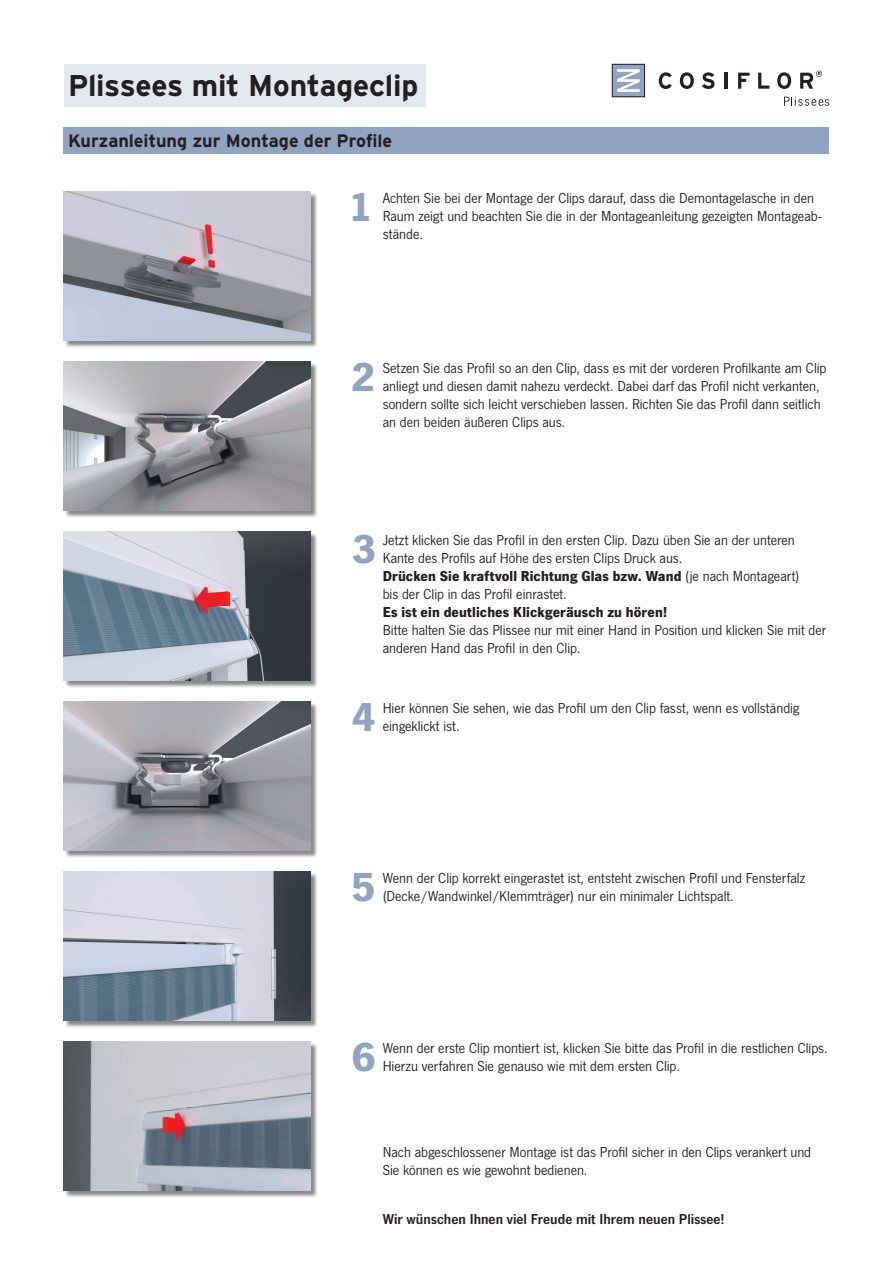
<style>
.page{position:relative;width:893px;height:1263px;background:#fff}
.page>*{position:absolute;margin:0;border:0;box-sizing:border-box;transform-origin:0 0}
.t1{font:700 42px "News Got";color:#90a3c0}
.t2{font:700 30px "Interstate";letter-spacing:-.01em;color:#231f20}
.t3{font:700 18px "Interstate";letter-spacing:-.005em;color:#231f20}
.t4{font:15px/18px "News Got";color:#231f20}
.t5{font:15px "News Got Dem";letter-spacing:.005em;color:#231f20}
.t6{font:700 15px "News Got";letter-spacing:.005em;color:#231f20}
.s1{font-weight:700}
</style>
<div class="page">
<svg style="left:659px;top:72px;width:13px;height:17px"></svg>
<svg style="left:680px;top:72px;width:14px;height:17px"></svg>
<svg style="left:702px;top:72px;width:13px;height:17px"></svg>
<hr style="left:724px;top:73px;width:3px;height:16px;background:#231f20">
<svg style="left:738px;top:73px;width:12px;height:16px"></svg>
<svg style="left:758px;top:73px;width:11px;height:16px"></svg>
<svg style="left:777px;top:72px;width:14px;height:17px"></svg>
<svg style="left:800px;top:71px;width:22px;height:18px"></svg>
<svg style="left:784px;top:97px;width:45px;height:9px"></svg>
<svg style="left:612px;top:64px;width:33px;height:33px"></svg>
<div style="left:64px;top:64px;width:361px;height:42px;background:#e4e9f0"></div>
<div style="left:64px;top:128px;width:765px;height:26px;background:#90a3c0"></div>
<div style="left:65px;top:192px;width:253px;height:156px;background:#231f20;opacity:.53"></div>
<img style="left:64px;top:191px;width:246px;height:149px">
<div style="left:65px;top:532px;width:253px;height:156px;background:#231f20;opacity:.53"></div>
<img style="left:64px;top:531px;width:246px;height:149px">
<div style="left:65px;top:873px;width:253px;height:155px;background:#231f20;opacity:.53"></div>
<img style="left:64px;top:872px;width:246px;height:148px">
<div style="left:65px;top:1043px;width:253px;height:155px;background:#231f20;opacity:.53"></div>
<img style="left:64px;top:1042px;width:246px;height:149px">
<div style="left:65px;top:362px;width:253px;height:156px;background:#231f20;opacity:.53"></div>
<img style="left:64px;top:361px;width:246px;height:149px">
<div style="left:65px;top:703px;width:253px;height:155px;background:#231f20;opacity:.53"></div>
<img style="left:64px;top:702px;width:246px;height:148px">
<h2 class="t2" style="left:68px;top:69px;width:352px">Plissees mit Montageclip</h2>
<p class="t3" style="left:68px;top:131px;width:326px">Kurzanleitung zur Montage der Profile</p>
<h1 class="t1" style="left:348px;top:182px;width:26px">1</h1>
<p class="t4" style="left:383px;top:189px;width:440px">Achten Sie bei der Montage der Clips darauf, dass die Demontagelasche in den<br>Raum zeigt und beachten Sie die in der Montageanleitung gezeigten Montageab&shy;stände.</p>
<h1 class="t1" style="left:351px;top:352px;width:26px">2</h1>
<p class="t4" style="left:383px;top:359px;width:445px">Setzen Sie das Profil so an den Clip, dass es mit der vorderen Profilkante am Clip anliegt und diesen damit nahezu verdeckt. Dabei darf das Profil nicht verkanten, sondern sollte sich leicht verschieben lassen. Richten Sie das Profil dann seitlich an den beiden äußeren Clips aus.</p>
<h1 class="t1" style="left:352px;top:524px;width:26px">3</h1>
<p class="t4" style="left:383px;top:531px;width:418px">Jetzt klicken Sie das Profil in den ersten Clip. Dazu üben Sie an der unteren Kante des Profils auf Höhe des ersten Clips Druck aus.<br><span class="s1">Drücken Sie kraftvoll Richtung Glas bzw. Wand</span> (je nach Montageart) bis der Clip in das Profil einrastet.</p>
<p class="t6" style="left:383px;top:603px;width:286px">Es ist ein deutliches Klickgeräusch zu hören!</p>
<p class="t4" style="left:383px;top:621px;width:445px">Bitte halten Sie das Plissee nur mit einer Hand in Position und klicken Sie mit der anderen Hand das Profil in den Clip.</p>
<h1 class="t1" style="left:352px;top:692px;width:26px">4</h1>
<p class="t4" style="left:383px;top:699px;width:418px">Hier können Sie sehen, wie das Profil um den Clip fasst, wenn es vollständig eingeklickt ist.</p>
<h1 class="t1" style="left:352px;top:862px;width:26px">5</h1>
<p class="t4" style="left:383px;top:869px;width:424px">Wenn der Clip korrekt eingerastet ist, entsteht zwischen Profil und Fensterfalz (Decke/Wandwinkel/Klemmträger) nur ein minimaler Lichtspalt.</p>
<h1 class="t1" style="left:351px;top:1032px;width:26px">6</h1>
<p class="t4" style="left:383px;top:1039px;width:446px">Wenn der erste Clip montiert ist, klicken Sie bitte das Profil in die restlichen Clips.<br>Hierzu verfahren Sie genauso wie mit dem ersten Clip.</p>
<p class="t4" style="left:383px;top:1143px;width:430px">Nach abgeschlossener Montage ist das Profil sicher in den Clips verankert und<br>Sie können es wie gewohnt bedienen.</p>
<p class="t5" style="left:383px;top:1210px;width:343px">Wir wünschen Ihnen viel Freude mit Ihrem neuen Plissee!</p>
</div>
